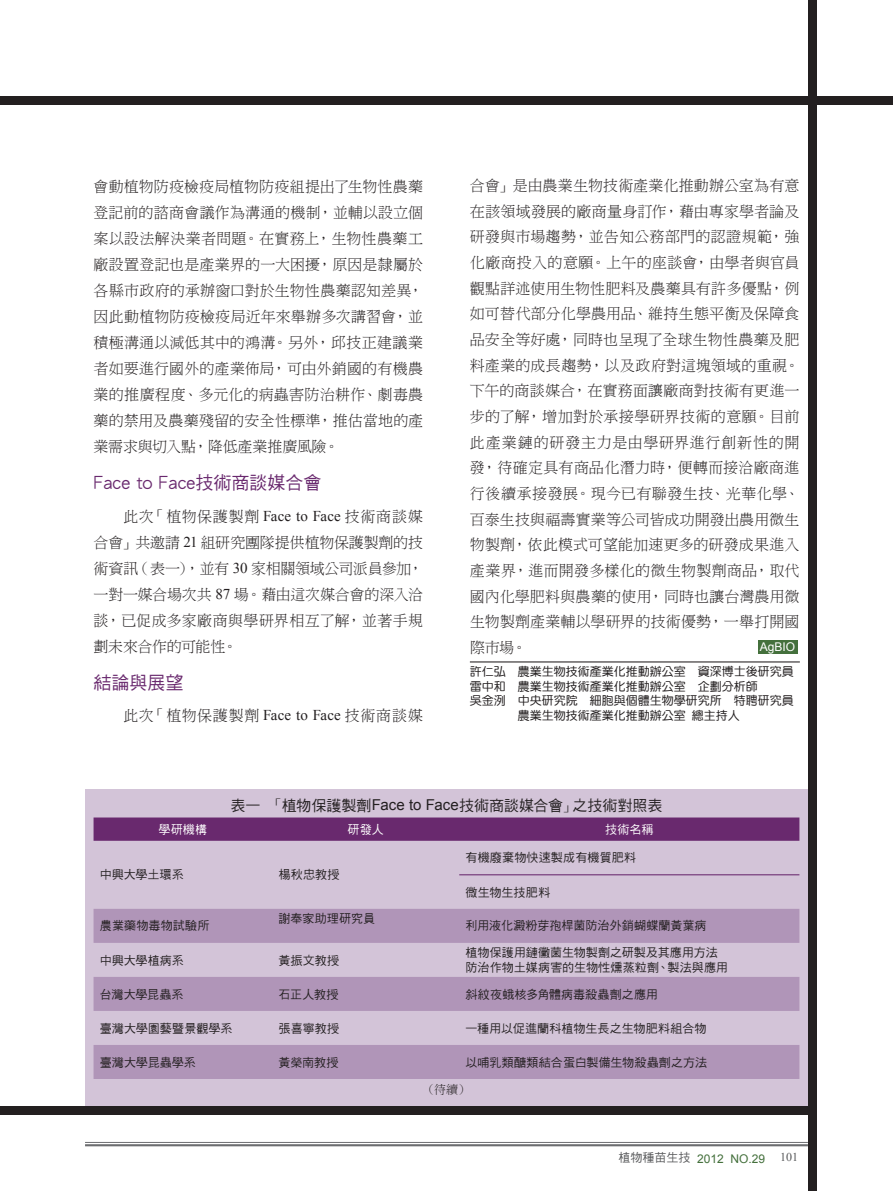
<style>
.page{position:relative;width:893px;height:1191px;background:#fff}
.page>*{position:absolute;margin:0;border:0;box-sizing:border-box;transform-origin:0 0}
.t1{font:18px "DF Hei W5 WINP BF";color:#69296e}
.t2{font:15px/25.7px "DF Ming W3 WIN BF";letter-spacing:.005em;color:#231f20;text-align:justify}
.t3{font:15px "DF Hei W5 WIN BF";color:#231f20}
.t4{font:15px "DF Ming W3 WIN BF";letter-spacing:.04em;color:#231f20}
.t5{font:12px/15px "DF Hei W5 WIN BF";letter-spacing:.01em;color:#231f20}
.t6{font:12px "DF Yuan W5 WIN BF";color:#231f20}
.t7{font:12px "Arial";color:#44703c}
.t8{font:12px "DF Hei W5 WIN BF";letter-spacing:.01em;color:#fff}
.t9{font:12px "Arial";color:#fff}
.t10{font:12px "DF Ming W3 WIN BF";color:#231f20}
.s1{font-family:"Times New Roman"}
.s2{font-family:"DF Ming W3 WIN BF"}
.s3{font-family:"Arial"}
.s4{font-family:"DF Hei W5 WIN BF";color:#57585a}
.s5{font-family:"Times New Roman";color:#57585a}
</style>
<div class="page">
<hr style="left:85px;top:1142px;width:723px;height:1px;background:#6c6d70">
<hr style="left:85px;top:1144px;width:723px;height:2px;background:#6c6d70">
<div style="left:808px;top:0;width:8px;height:1191px;background:#231f20"></div>
<div style="left:0;top:1106px;width:808px;height:8px;background:#231f20"></div>
<div style="left:0;top:96px;width:893px;height:8px;background:#231f20"></div>
<hr style="left:470px;top:661px;width:330px;height:1px;background:#231f20">
<div style="left:758px;top:640px;width:39px;height:14px;background:#44703c"></div>
<div style="left:85px;top:789px;width:723px;height:317px;background:#d3c4d8"></div>
<div style="left:94px;top:817px;width:705px;height:23px;background:#69296e"></div>
<svg style="left:94px;top:909px;width:705px;height:170px;fill:#b095b8"></svg>
<hr style="left:459px;top:874px;width:340px;height:1px;background:#69296e">
<p class="t2" style="left:94px;top:173px;width:331px;line-height:26.1px">會動植物防疫檢疫局植物防疫組提出了生物性農藥登記前的諮商會議作為溝通的機制，並輔以設立個案以設法解決業者問題。在實務上，生物性農藥工廠設置登記也是產業界的一大困擾，原因是隸屬於各縣市政府的承辦窗口對於生物性農藥認知差異，因此動植物防疫檢疫局近年來舉辦多次講習會，並積極溝通以減低其中的鴻溝。另外，邱技正建議業者如要進行國外的產業佈局，可由外銷國的有機農業的推廣程度、多元化的病蟲害防治耕作、劇毒農藥的禁用及農藥殘留的安全性標準，推估當地的產業需求與切入點，降低產業推廣風險。</p>
<p class="t1" style="left:94px;top:474px;width:229px">Face to Face技術商談媒合會</p>
<p class="t2" style="left:94px;top:503px;width:331px;line-height:26.1px;text-indent:30px">此次「植物保護製劑 <span class="s1">Face to Face</span> 技術商談媒合會」共邀請 <span class="s1">21</span> 組研究團隊提供植物保護製劑的技術資訊（表一），並有 <span class="s1">30</span> 家相關領域公司派員參加，一對一媒合場次共 <span class="s1">87</span> 場。藉由這次媒合會的深入洽談，已促成多家廠商與學研界相互了解，並著手規劃未來合作的可能性。</p>
<p class="t1" style="left:94px;top:673px;width:91px">結論與展望</p>
<p class="t4" style="left:124px;top:708px;width:301px">此次「植物保護製劑 <span class="s1">Face to Face</span> 技術商談媒</p>
<p class="t2" style="left:470px;top:173px;width:331px">合會」是由農業生物技術產業化推動辦公室為有意在該領域發展的廠商量身訂作，藉由專家學者論及研發與市場趨勢，並告知公務部門的認證規範，強化廠商投入的意願。上午的座談會，由學者與官員觀點詳述使用生物性肥料及農藥具有許多優點，例如可替代部分化學農用品、維持生態平衡及保障食品安全等好處，同時也呈現了全球生物性農藥及肥料產業的成長趨勢，以及政府對這塊領域的重視。下午的商談媒合，在實務面讓廠商對技術有更進一步的了解，增加對於承接學研界技術的意願。目前此產業鏈的研發主力是由學研界進行創新性的開發，待確定具有商品化潛力時，便轉而接洽廠商進行後續承接發展。現今已有聯發生技、光華化學、百泰生技與福壽實業等公司皆成功開發出農用微生物製劑，依此模式可望能加速更多的研發成果進入產業界，進而開發多樣化的微生物製劑商品，取代國內化學肥料與農藥的使用，同時也讓台灣農用微生物製劑產業輔以學研界的技術優勢，一舉打開國際市場。</p>
<p class="t6" style="left:470px;top:666px;width:325px">許仁弘 農業生物技術產業化推動辦公室 資深博士後研究員</p>
<p class="t6" style="left:470px;top:680px;width:289px">雷中和 農業生物技術產業化推動辦公室 企劃分析師</p>
<p class="t6" style="left:470px;top:694px;width:325px">吳金洌 中央研究院 細胞與個體生物學研究所 特聘研究員</p>
<p class="t6" style="left:518px;top:709px;width:223px">農業生物技術產業化推動辦公室 總主持人</p>
<p class="t9" style="left:760px;top:639px;width:37px">AgBIO</p>
<p class="t3" style="left:231px;top:798px;width:433px">表一<span class="s2">「</span>植物保護製劑<span class="s3">Face to Face</span>技術商談媒合會<span class="s2">」</span>之技術對照表</p>
<p class="t8" style="left:159px;top:823px;width:50px">學研機構</p>
<p class="t8" style="left:347px;top:823px;width:38px">研發人</p>
<p class="t8" style="left:605px;top:823px;width:50px">技術名稱</p>
<p class="t5" style="left:100px;top:867px;width:85px">中興大學土環系</p>
<p class="t5" style="left:278px;top:867px;width:62px">楊秋忠教授</p>
<p class="t5" style="left:466px;top:850px;width:172px">有機廢棄物快速製成有機質肥料</p>
<p class="t5" style="left:466px;top:884px;width:86px">微生物生技肥料</p>
<p class="t5" style="left:100px;top:918px;width:111px">農業藥物毒物試驗所</p>
<p class="t5" style="left:278px;top:911px;width:98px">謝奉家助理研究員</p>
<p class="t5" style="left:466px;top:918px;width:242px">利用液化澱粉芽孢桿菌防治外銷蝴蝶蘭黃葉病</p>
<p class="t5" style="left:100px;top:952px;width:85px">中興大學植病系</p>
<p class="t5" style="left:278px;top:952px;width:62px">黃振文教授</p>
<p class="t5" style="left:466px;top:945px;width:264px">植物保護用鏈黴菌生物製劑之研製及其應用方法防治作物土媒病害的生物性燻蒸粒劑、製法與應用</p>
<p class="t5" style="left:100px;top:986px;width:85px">台灣大學昆蟲系</p>
<p class="t5" style="left:278px;top:986px;width:62px">石正人教授</p>
<p class="t5" style="left:466px;top:986px;width:194px">斜紋夜蛾核多角體病毒殺蟲劑之應用</p>
<p class="t5" style="left:100px;top:1020px;width:134px">臺灣大學園藝暨景觀學系</p>
<p class="t5" style="left:278px;top:1020px;width:62px">張喜寧教授</p>
<p class="t5" style="left:466px;top:1020px;width:243px">一種用以促進蘭科植物生長之生物肥料組合物</p>
<p class="t5" style="left:100px;top:1054px;width:97px">臺灣大學昆蟲學系</p>
<p class="t5" style="left:278px;top:1054px;width:62px">黃榮南教授</p>
<p class="t5" style="left:466px;top:1054px;width:243px">以哺乳類醣類結合蛋白製備生物殺蟲劑之方法</p>
<p class="t10" style="left:424px;top:1083px;width:47px">（待續）</p>
<p class="t7" style="left:618px;top:1150px;width:181px"><span class="s4">植物種苗生技</span> 2012 NO.29 <span class="s5">101</span></p>
</div>
